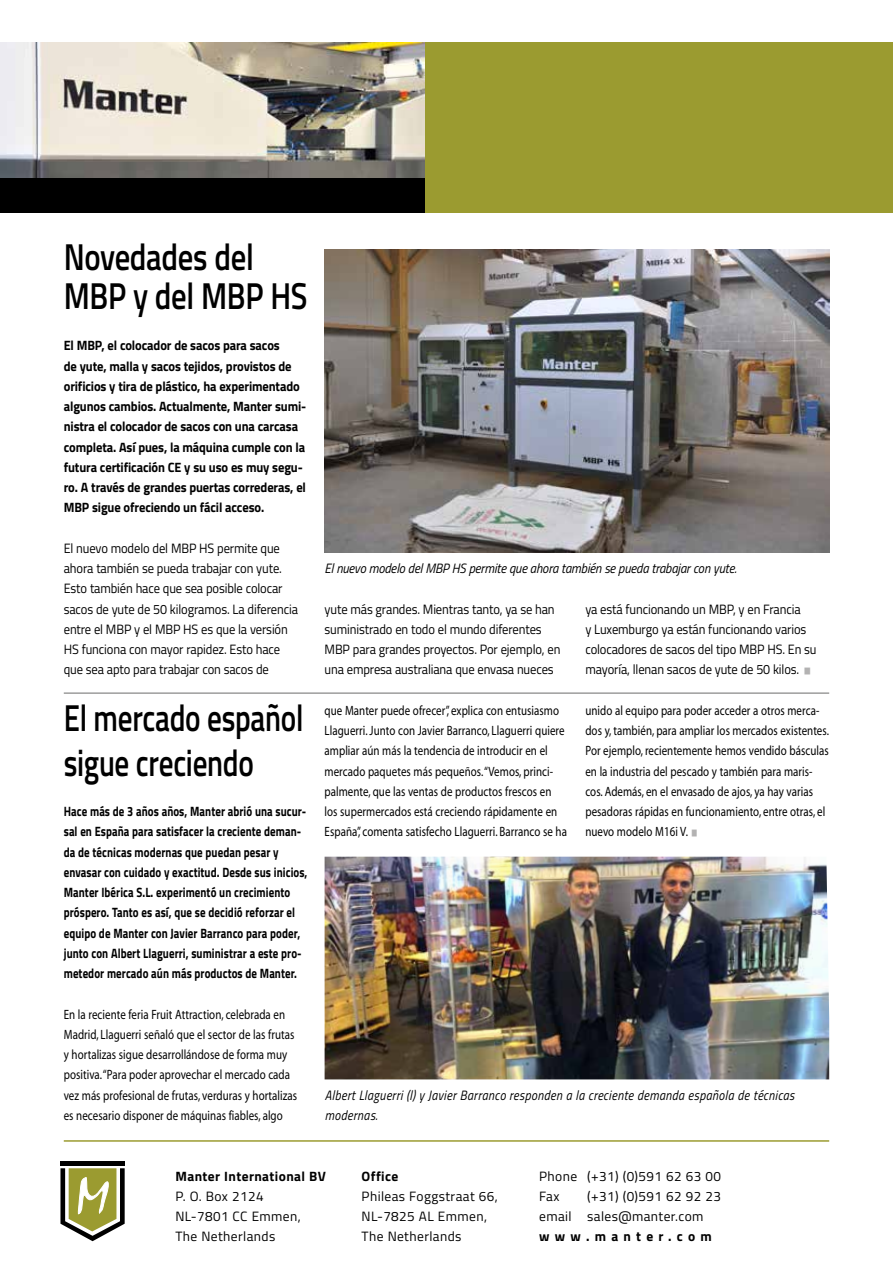
<style>
.page{position:relative;width:893px;height:1263px;background:#fff}
.page>*{position:absolute;margin:0;border:0;box-sizing:border-box;transform-origin:0 0}
.t1{font:600 37.5px/45px "Titillium Web";letter-spacing:-.01em;color:#000;scale:.78 1}
.t2{font:600 37.5px/39px "Titillium Web";letter-spacing:-.01em;color:#000;scale:.82 1}
.t3{font:13.5px/20.2px "Myriad";letter-spacing:.005em;color:#000;scale:.81 1}
.t4{font:13.5px/20.2px "Titillium Web";letter-spacing:-.01em;color:#000;scale:.93 1}
.t5{font:700 13.5px/20.2px "Titillium Web";letter-spacing:.005em;color:#000;scale:.81 1}
.t6{font:700 13.5px/20.2px "Titillium Web";letter-spacing:.005em;color:#000;scale:.93 1}
.t7{font:13.5px/20.2px "Titillium Web";letter-spacing:.03em;color:#000}
.t8{font:italic 13.5px/20.2px "Titillium Web";letter-spacing:.03em;color:#000;scale:.89 1}
.t9{font:italic 13.5px "Titillium Web";letter-spacing:-.01em;color:#000;scale:.93 1}
.t10{font:700 13.5px "Titillium Web";letter-spacing:.03em;color:#000}
.t11{font:700 13.5px "Titillium Web";letter-spacing:.39em;color:#000}
.t12{font:700 13.5px "Titillium Web";letter-spacing:.005em;color:#000}
.s1{font-size:24px;color:#b3b2b2}
.s2{font-family:"Titillium Web";font-size:24px;color:#b3b2b2}
</style>
<div class="page">
<div style="left:0;top:156px;width:451px;height:57px;background:#000"></div>
<img style="left:0;top:43px;width:425px;height:134px">
<div style="left:425px;top:43px;width:468px;height:170px;background:#9b9b30"></div>
<img style="left:325px;top:857px;width:504px;height:222px">
<div style="left:60px;top:1161px;width:65px;height:5px;background:#000"></div>
<svg style="left:60px;top:1168px;width:65px;height:73px"></svg>
<img style="left:325px;top:249px;width:504px;height:304px">
<hr style="left:64px;top:1140px;width:765px;height:2px;background:#9b9b30">
<hr style="left:64px;top:692px;width:765px;height:2px;background:#9d9d9c">
<h1 class="t2" style="left:64px;top:235px;width:299px">Novedades del<br>MBP y del MBP HS</h1>
<p class="t6" style="left:64px;top:335px;width:262px">El MBP, el colocador de sacos para sacos<br>de yute, malla y sacos tejidos, provistos de orificios y tira de plástico, ha experimentado algunos cambios. Actualmente, Manter sumi&shy;nistra el colocador de sacos con una carcasa completa. Así pues, la máquina cumple con la futura certificación CE y su uso es muy segu&shy;ro. A través de grandes puertas correderas, el MBP sigue ofreciendo un fácil acceso.</p>
<p class="t4" style="left:64px;top:537px;width:253px">El nuevo modelo del MBP HS permite que ahora también se pueda trabajar con yute.<br>Esto también hace que sea posible colocar sacos de yute de 50 kilogramos. La diferencia entre el MBP y el MBP HS es que la versión HS funciona con mayor rapidez. Esto hace que sea apto para trabajar con sacos de</p>
<p class="t9" style="left:325px;top:558px;width:444px">El nuevo modelo del MBP HS permite que ahora también se pueda trabajar con yute.</p>
<p class="t4" style="left:325px;top:598px;width:255px">yute más grandes. Mientras tanto, ya se han suministrado en todo el mundo diferentes MBP para grandes proyectos. Por ejemplo, en una empresa australiana que envasa nueces</p>
<p class="t4" style="left:585px;top:598px;width:250px">ya está funcionando un MBP, y en Francia<br>y Luxemburgo ya están funcionando varios colocadores de sacos del tipo MBP HS. En su mayoría, llenan sacos de yute de 50 kilos. <span class="s1">•</span></p>
<h1 class="t1" style="left:64px;top:693px;width:309px">El mercado español sigue creciendo</h1>
<p class="t3" style="left:325px;top:701px;width:301px">que Manter puede ofrecer”, explica con entusiasmo Llaguerri. Junto con Javier Barranco, Llaguerri quiere ampliar aún más la tendencia de introducir en el mercado paquetes más pequeños. “Vemos, princi&shy;palmente, que las ventas de productos frescos en los supermercados está creciendo rápidamente en España”, comenta satisfecho Llaguerri. Barranco se ha</p>
<p class="t3" style="left:585px;top:701px;width:302px">unido al equipo para poder acceder a otros merca&shy;dos y, también, para ampliar los mercados existentes.<br>Por ejemplo, recientemente hemos vendido básculas en la industria del pescado y también para maris&shy;cos. Además, en el envasado de ajos, ya hay varias pesadoras rápidas en funcionamiento, entre otras, el nuevo modelo M16i V. <span class="s2">•</span></p>
<p class="t5" style="left:64px;top:801px;width:302px">Hace más de 3 años años, Manter abrió una sucur&shy;sal en España para satisfacer la creciente deman&shy;da de técnicas modernas que puedan pesar y envasar con cuidado y exactitud. Desde sus inicios, Manter Ibérica S.L. experimentó un crecimiento próspero. Tanto es así, que se decidió reforzar el equipo de Manter con Javier Barranco para poder, junto con Albert Llaguerri, suministrar a este pro&shy;metedor mercado aún más productos de Manter.</p>
<p class="t3" style="left:64px;top:1005px;width:290px">En la reciente feria Fruit Attraction, celebrada en Madrid, Llaguerri señaló que el sector de las frutas y hortalizas sigue desarrollándose de forma muy positiva. “Para poder aprovechar el mercado cada vez más profesional de frutas, verduras y hortalizas es necesario disponer de máquinas fiables, algo</p>
<p class="t8" style="left:325px;top:1084px;width:529px">Albert Llaguerri (l) y Javier Barranco responden a la creciente demanda española de técnicas modernas.</p>
<p class="t10" style="left:175px;top:1166px;width:152px">Manter International BV</p>
<p class="t7" style="left:175px;top:1185px;width:127px">P. O. Box 2124<br>NL-7801 CC Emmen,<br>The Netherlands</p>
<p class="t12" style="left:362px;top:1166px;width:38px">Office</p>
<p class="t7" style="left:362px;top:1185px;width:138px">Phileas Foggstraat 66,<br>NL-7825 AL Emmen,<br>The Netherlands</p>
<p class="t7" style="left:539px;top:1165px;width:183px">Phone (+31) (0)591 62 63 00<br>Fax</p>
<p class="t7" style="left:539px;top:1185px;width:183px;text-indent:48px">(+31) (0)591 62 92 23 email sales@manter.com</p>
<p class="t11" style="left:539px;top:1226px;width:174px">www.manter.com</p>
</div>
